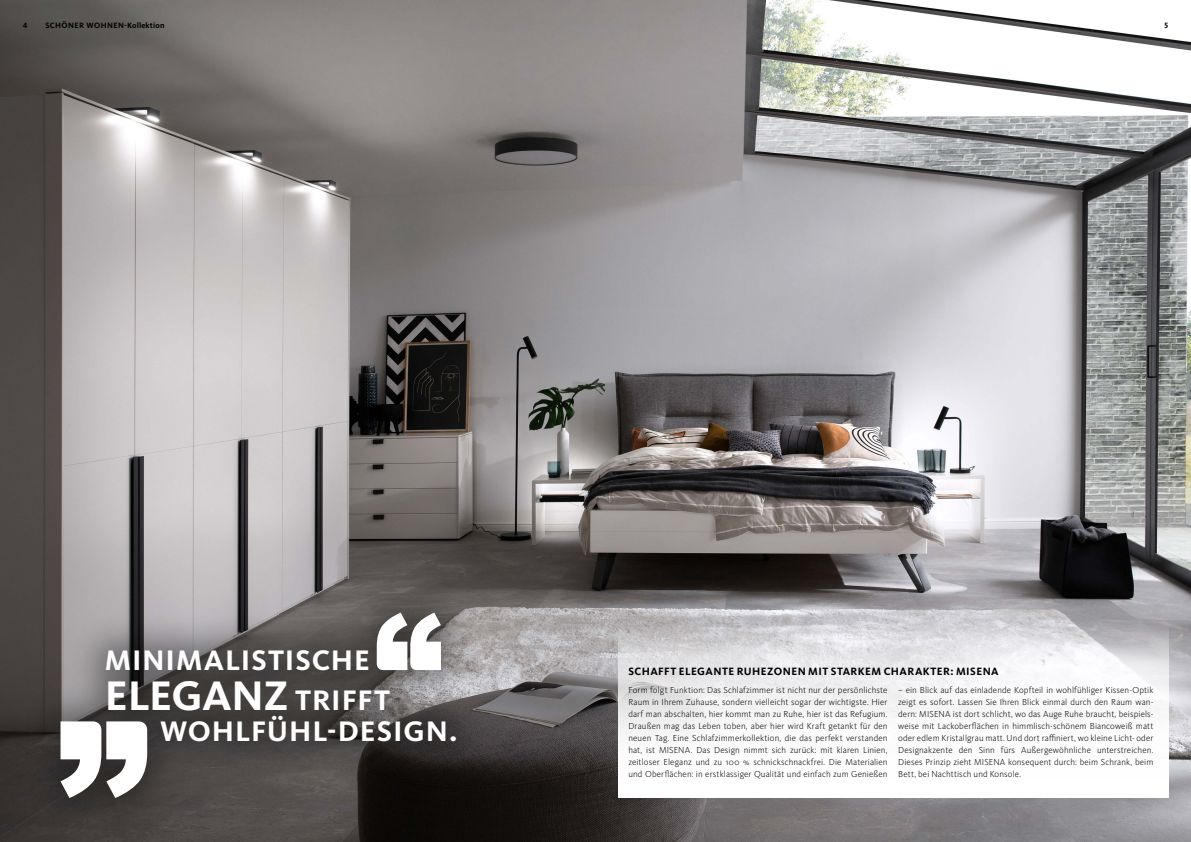
<style>
.page{position:relative;width:1191px;height:842px;background:#fff}
.page>*{position:absolute;margin:0;border:0;box-sizing:border-box;transform-origin:0 0}
.t1{font:700 42.8px "Kievit OT";letter-spacing:-.01em;color:#fff}
.t2{font:700 29.3px "Kievit OT";letter-spacing:.03em;color:#fff}
.t3{font:700 11px "Kievit OT";letter-spacing:.04em;color:#000}
.t4{font:300 9px/12px "Kievit OT";letter-spacing:.01em;color:#000;text-align:justify}
.t5{font:700 8px "Kievit OT";letter-spacing:.045em;color:#000}
.s1{font-size:29.3px}
</style>
<div class="page">
<img style="left:0;top:0;width:1191px;height:842px">
<div style="left:23px;top:577px;width:469px;height:257px;background:#000;opacity:.37"></div>
<svg style="left:61px;top:721px;width:86px;height:77px"></svg>
<svg style="left:376px;top:613px;width:65px;height:57px"></svg>
<svg style="left:618px;top:624px;width:550px;height:174px"></svg>
<p class="t5" style="left:23px;top:21px;width:6px">4</p>
<p class="t5" style="left:45px;top:21px;width:121px">SCHÖNER WOHNEN-Kollektion</p>
<p class="t5" style="left:1164px;top:21px;width:5px">5</p>
<h2 class="t2" style="left:105px;top:643px;width:267px">MINIMALISTISCHE</h2>
<h1 class="t1" style="left:105px;top:671px;width:287px">ELEGANZ <span class="s1">TRIFFT</span></h1>
<h2 class="t2" style="left:160px;top:714px;width:299px">WOHLFÜHL-DESIGN.</h2>
<p class="t3" style="left:628px;top:665px;width:372px">SCHAFFT ELEGANTE RUHEZONEN MIT STARKEM CHARAKTER: MISENA</p>
<p class="t4" style="left:898px;top:685px;width:257px">– ein Blick auf das einladende Kopfteil in wohlfühliger Kissen-Optik zeigt es sofort. Lassen Sie Ihren Blick einmal durch den Raum wan&shy;dern: MISENA ist dort schlicht, wo das Auge Ruhe braucht, beispiels&shy;weise mit Lackoberflächen in himmlisch-schönem Biancoweiß matt oder edlem Kristallgrau matt. Und dort raffiniert, wo kleine Licht- oder Designakzente den Sinn fürs Außergewöhnliche unterstreichen.<br>Dieses Prinzip zieht MISENA konsequent durch: beim Schrank, beim Bett, bei Nachttisch und Konsole.</p>
<p class="t4" style="left:628px;top:685px;width:261px">Form folgt Funktion: Das Schlafzimmer ist nicht nur der persönlichste Raum in Ihrem Zuhause, sondern vielleicht sogar der wichtigste. Hier darf man abschalten, hier kommt man zu Ruhe, hier ist das Refugium.<br>Draußen mag das Leben toben, aber hier wird Kraft getankt für den neuen Tag. Eine Schlafzimmerkollektion, die das perfekt verstanden hat, ist MISENA. Das Design nimmt sich zurück: mit klaren Linien, zeitloser Eleganz und zu 100 % schnickschnackfrei. Die Materialien und Oberflächen: in erstklassiger Qualität und einfach zum Genießen</p>
</div>
